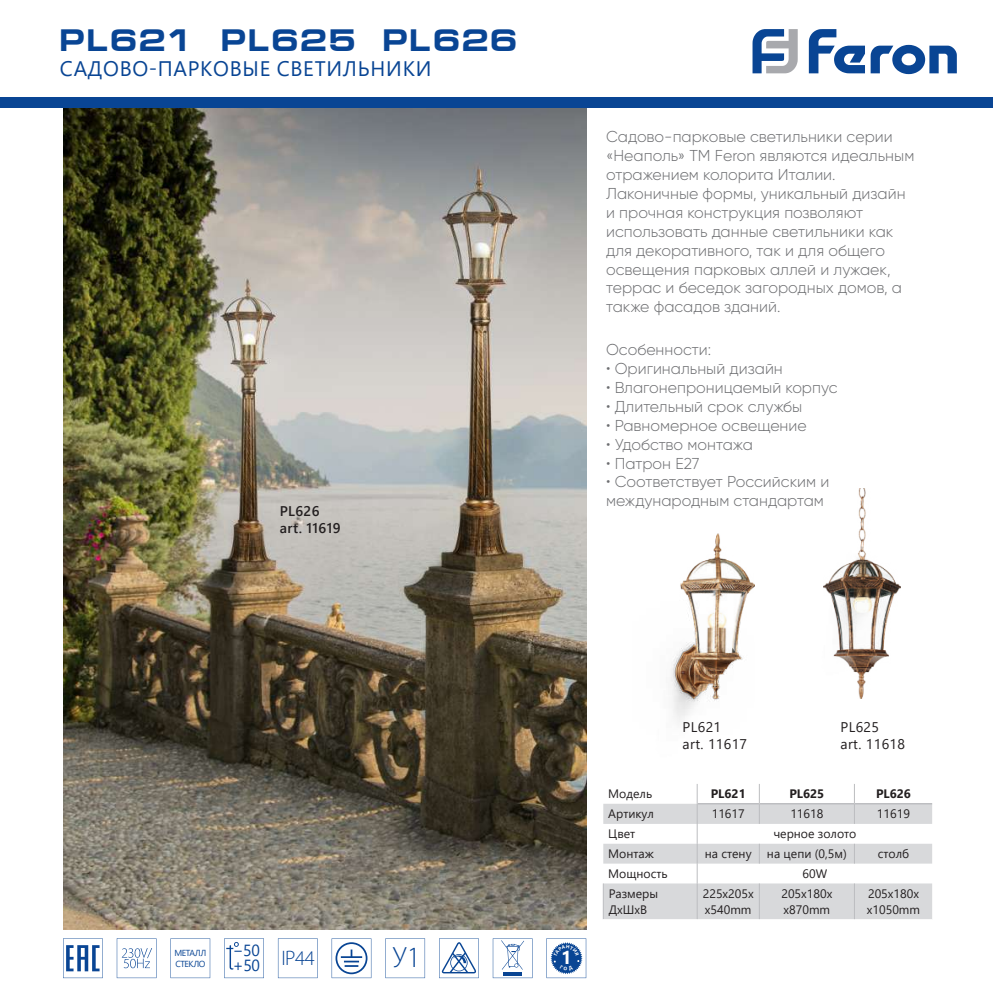
<style>
.page{position:relative;width:993px;height:993px;background:#fff}
.page>*{position:absolute;margin:0;border:0;box-sizing:border-box;transform-origin:0 0}
.t1{font:700 31.5px "Europe Ext";letter-spacing:.05em;color:#094594}
.t2{font:300 29.4px "Myriad Pro";color:#094594}
.t3{font:21px "Segoe UI";letter-spacing:.035em;color:#094594}
.t4{font:300 21px "Myriad Pro";color:#094594}
.t5{font:700 18.38px "Segoe UI";color:#fff}
.t6{font:16.1px/15px "Segoe UI";color:#094594}
.t7{font:300 15.75px/18.9px "Gilroy";color:#6c6d70}
.t8{font:14px/16.8px "Segoe UI";letter-spacing:.025em;color:#231f20}
.t9{font:600 14px/16.8px "Segoe UI";letter-spacing:.025em;color:#231f20}
.t10{font:12.25px/15.8px "Segoe UI";color:#231f20}
.t11{font:700 12.25px "Segoe UI";color:#231f20}
.t12{font:8.75px/10.5px "Segoe UI";letter-spacing:-.055em;color:#094594}
</style>
<div class="page">
<img style="left:670px;top:533px;width:84px;height:189px">
<img style="left:63px;top:108px;width:523px;height:821px">
<div style="left:0;top:97px;width:992px;height:11px;background:#094594"></div>
<svg style="left:752px;top:29px;width:45px;height:44px"></svg>
<svg style="left:870px;top:45px;width:86px;height:29px"></svg>
<svg style="left:808px;top:29px;width:56px;height:44px"></svg>
<hr style="left:602px;top:883px;width:1px;height:35px;background:#bcbdc0">
<svg style="left:603px;top:784px;width:328px;height:135px"></svg>
<svg style="left:439px;top:938px;width:39px;height:39px"></svg>
<svg style="left:331px;top:938px;width:40px;height:39px"></svg>
<svg style="left:385px;top:938px;width:40px;height:39px"></svg>
<svg style="left:63px;top:938px;width:40px;height:39px"></svg>
<svg style="left:492px;top:938px;width:40px;height:39px"></svg>
<svg style="left:278px;top:938px;width:39px;height:39px"></svg>
<svg style="left:170px;top:938px;width:40px;height:39px"></svg>
<svg style="left:224px;top:938px;width:40px;height:39px"></svg>
<svg style="left:117px;top:938px;width:39px;height:39px"></svg>
<img style="left:823px;top:488px;width:77px;height:210px">
<svg style="left:546px;top:938px;width:40px;height:39px"></svg>
<h1 class="t1" style="left:60px;top:23px;width:459px">PL621 PL625 PL626</h1>
<h3 class="t3" style="left:60px;top:49px;width:373px">САДОВО-ПАРКОВЫЕ СВЕТИЛЬНИКИ</h3>
<p class="t9" style="left:279px;top:501px;width:62px">PL626 art. 11619</p>
<p class="t7" style="left:606px;top:127px;width:310px">Садово-парковые светильники серии «Неаполь» TM Feron являются идеальным отражением колорита Италии.<br>Лаконичные формы, уникальный дизайн и прочная конструкция позволяют использовать данные светильники как для декоративного, так и для общего освещения парковых аллей и лужаек, террас и беседок загородных домов, а также фасадов зданий.</p>
<p class="t7" style="left:606px;top:340px;width:106px">Особенности:</p>
<p class="t7" style="left:606px;top:359px;width:178px">• Оригинальный дизайн</p>
<p class="t7" style="left:606px;top:377px;width:233px">• Влагонепроницаемый корпус</p>
<p class="t7" style="left:606px;top:396px;width:198px">• Длительный срок службы</p>
<p class="t7" style="left:606px;top:415px;width:202px">• Равномерное освещение</p>
<p class="t7" style="left:606px;top:434px;width:148px">• Удобство монтажа</p>
<p class="t7" style="left:606px;top:453px;width:95px">• Патрон Е27</p>
<p class="t7" style="left:606px;top:472px;width:225px">• Соответствует Российским и международным стандартам</p>
<p class="t12" style="left:174px;top:946px;width:33px">МЕТАЛЛ<br>СТЕКЛО</p>
<p class="t6" style="left:232px;top:941px;width:29px">−50 +50</p>
<p class="t5" style="left:561px;top:939px;width:12px">1</p>
<h3 class="t4" style="left:281px;top:946px;width:35px">IP44</h3>
<h2 class="t2" style="left:393px;top:940px;width:29px">У1</h2>
<p class="t8" style="left:682px;top:717px;width:66px">PL621<br>art. 11617</p>
<p class="t8" style="left:840px;top:717px;width:66px">PL625<br>art. 11618</p>
<p class="t10" style="left:608px;top:784px;width:45px">Модель</p>
<p class="t11" style="left:710px;top:782px;width:36px">PL621</p>
<p class="t11" style="left:789px;top:782px;width:36px">PL625</p>
<p class="t11" style="left:875px;top:782px;width:36px">PL626</p>
<p class="t10" style="left:608px;top:804px;width:47px">Артикул</p>
<p class="t10" style="left:711px;top:804px;width:35px">11617</p>
<p class="t10" style="left:790px;top:804px;width:35px">11618</p>
<p class="t10" style="left:876px;top:804px;width:35px">11619</p>
<p class="t10" style="left:608px;top:824px;width:29px">Цвет</p>
<p class="t10" style="left:773px;top:824px;width:85px">черное золото</p>
<p class="t10" style="left:608px;top:844px;width:47px">Монтаж</p>
<p class="t10" style="left:704px;top:844px;width:143px">на стену на цепи (0,5м)</p>
<p class="t10" style="left:877px;top:844px;width:33px">столб</p>
<p class="t10" style="left:608px;top:864px;width:61px">Мощность</p>
<p class="t10" style="left:802px;top:864px;width:26px">60W</p>
<p class="t10" style="left:608px;top:884px;width:51px">Размеры<br>ДхШхВ</p>
<p class="t10" style="left:702px;top:884px;width:52px">225x205x x540mm</p>
<p class="t10" style="left:781px;top:884px;width:52px">205x180x x870mm</p>
<p class="t10" style="left:866px;top:884px;width:55px">205x180x x1050mm</p>
</div>
